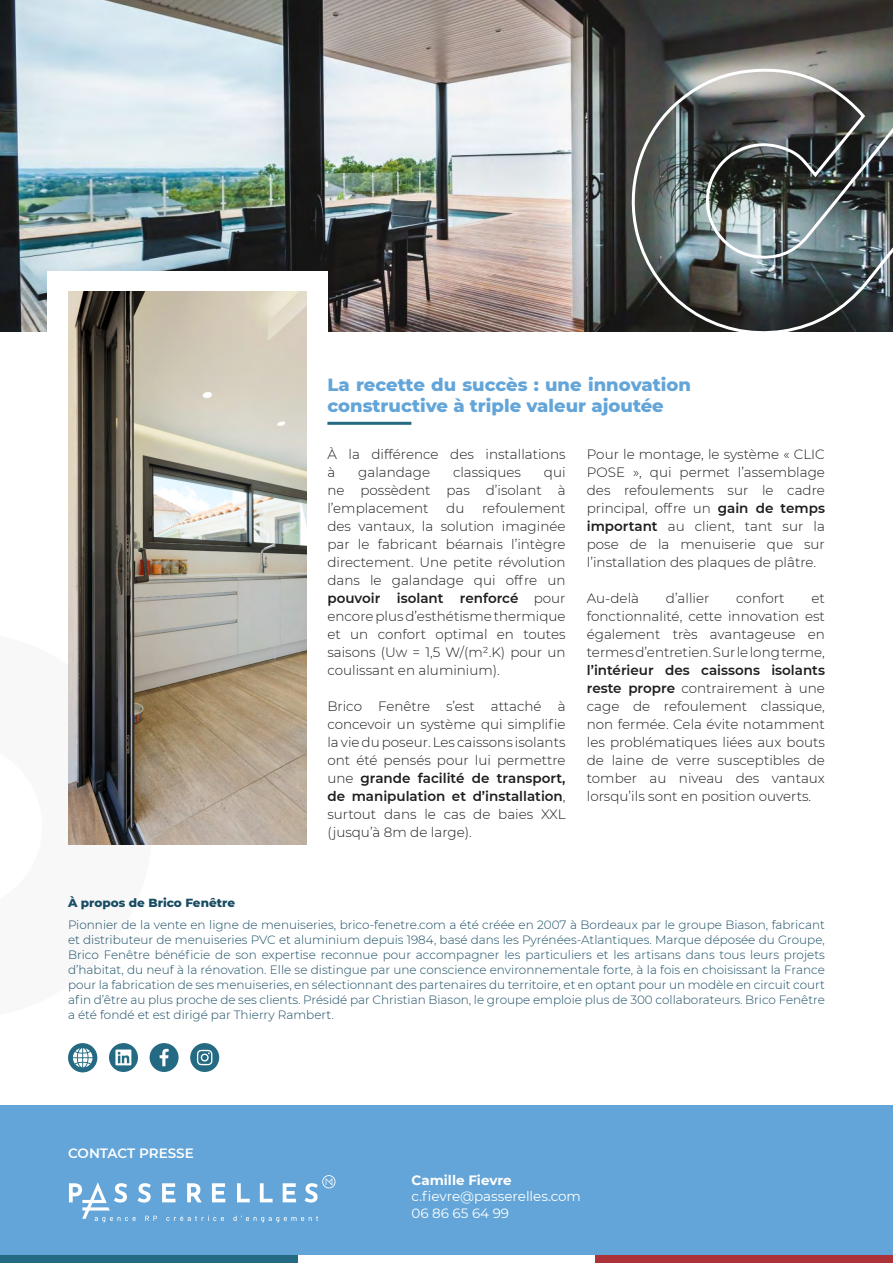
<style>
.page{position:relative;width:893px;height:1263px;background:#fff}
.page>*{position:absolute;margin:0;border:0;box-sizing:border-box;transform-origin:0 0}
.t1{font:800 18px/21px "Montserrat";color:#63a5d8}
.t2{font:300 13.5px/18px "Montserrat";color:#1e1c1d;text-align:justify}
.t3{font:13.5px/16.5px "Montserrat";color:#fff}
.t4{font:700 13.5px "Montserrat";color:#fff}
.t5{font:600 13.5px "Montserrat";color:#fff}
.t6{font:300 12px/15px "Montserrat";color:#184c63;text-align:justify}
.t7{font:800 12px "Montserrat";color:#184c63}
.s1{font-weight:600}
</style>
<div class="page">
<div style="left:0;top:1106px;width:893px;height:157px;background:#63a5d8"></div>
<div style="left:0;top:1256px;width:298px;height:7px;background:#246a83"></div>
<div style="left:298px;top:1256px;width:297px;height:7px;background:#fff"></div>
<div style="left:595px;top:1256px;width:298px;height:7px;background:#ab3238"></div>
<svg style="left:237px;top:1183px;width:13px;height:19px"></svg>
<svg style="left:260px;top:1183px;width:13px;height:19px"></svg>
<svg style="left:283px;top:1183px;width:13px;height:19px"></svg>
<svg style="left:233px;top:1216px;width:85px;height:6px"></svg>
<svg style="left:305px;top:1175px;width:30px;height:27px"></svg>
<svg style="left:69px;top:1182px;width:156px;height:40px"></svg>
<svg style="left:109px;top:1043px;width:29px;height:29px"></svg>
<svg style="left:150px;top:1043px;width:29px;height:29px"></svg>
<div style="left:68px;top:1043px;width:29px;height:29px;background:#246a83;border-radius:50%"></div>
<svg style="left:73px;top:1048px;width:20px;height:19px"></svg>
<svg style="left:190px;top:1043px;width:29px;height:29px"></svg>
<hr style="left:327px;top:422px;width:84px;height:3px;background:#246a83">
<img style="left:0;top:0;width:893px;height:332px">
<img style="left:622px;top:59px;width:271px;height:273px">
<div style="left:47px;top:271px;width:280px;height:66px;background:#fff"></div>
<img style="left:68px;top:291px;width:238px;height:553px">
<h1 class="t1" style="left:327px;top:373px;width:365px">La recette du succès : une innovation constructive à triple valeur ajoutée</h1>
<p class="t2" style="left:327px;top:445px;width:240px">À la différence des installations à</p>
<p class="t2" style="left:358px;top:463px;width:73px">galandage</p>
<p class="t2" style="left:453px;top:463px;width:69px">classiques</p>
<p class="t2" style="left:327px;top:463px;width:240px;text-indent:216px">qui ne possèdent pas d’isolant à l’emplacement</p>
<p class="t2" style="left:327px;top:499px;width:240px;text-indent:155px">refoulement des vantaux, la solution imaginée par le fabricant béarnais l’intègre directement. Une petite révolution dans le galandage qui offre un <span class="s1">pouvoir isolant renforcé</span> pour encore plus d’esthétisme thermique et un confort optimal en toutes saisons (Uw = 1,5 W/(m².K) pour un coulissant en aluminium).</p>
<p class="t2" style="left:327px;top:697px;width:240px">Brico Fenêtre s’est attaché à concevoir un système qui simplifie la vie du poseur. Les caissons isolants ont été pensés pour lui permettre une <span class="s1">grande facilité de transport, de manipulation et d’installation</span>, surtout dans le cas de baies XXL (jusqu’à 8m de large).</p>
<p class="t2" style="left:446px;top:499px;width:20px">du</p>
<p class="t2" style="left:587px;top:445px;width:240px">Pour le montage, le système « CLIC POSE », qui permet l’assemblage des refoulements sur le cadre principal, offre un <span class="s1">gain de temps important</span> au client, tant sur la pose de la menuiserie que sur l’installation des plaques de plâtre.</p>
<p class="t2" style="left:587px;top:589px;width:54px">Au-delà</p>
<p class="t2" style="left:666px;top:589px;width:45px">d’allier</p>
<p class="t2" style="left:736px;top:589px;width:50px">confort</p>
<p class="t2" style="left:587px;top:589px;width:240px;text-indent:225px">et fonctionnalité, cette innovation est également très avantageuse en termes d’entretien. Sur le long terme,</p>
<p class="t2" style="left:587px;top:661px;width:240px"><span class="s1">l’intérieur des caissons isolants reste propre</span> contrairement à une cage de refoulement classique, non fermée. Cela évite notamment les problématiques liées aux bouts de laine de verre susceptibles de tomber au niveau des vantaux lorsqu’ils sont en position ouverts.</p>
<p class="t7" style="left:68px;top:894px;width:169px">À propos de Brico Fenêtre</p>
<p class="t6" style="left:68px;top:917px;width:758px">Pionnier de la vente en ligne de menuiseries, brico-fenetre.com a été créée en 2007 à Bordeaux par le groupe Biason, fabricant et distributeur de menuiseries PVC et aluminium depuis 1984, basé dans les Pyrénées-Atlantiques. Marque déposée du Groupe, Brico Fenêtre bénéficie de son expertise reconnue pour accompagner les particuliers et les artisans dans tous leurs projets d’habitat, du neuf à la rénovation. Elle se distingue par une conscience environnementale forte, à la fois en choisissant la France pour la fabrication de ses menuiseries, en sélectionnant des partenaires du territoire, et en optant pour un modèle en circuit court afin d’être au plus proche de ses clients. Présidé par Christian Biason, le groupe emploie plus de 300 collaborateurs. Brico Fenêtre a été fondé et est dirigé par Thierry Rambert.</p>
<p class="t5" style="left:68px;top:1144px;width:127px">CONTACT PRESSE</p>
<p class="t4" style="left:412px;top:1170px;width:102px">Camille Fievre</p>
<p class="t3" style="left:412px;top:1188px;width:171px">c.fievre@passerelles.com<br>06 86 65 64 99</p>
</div>
